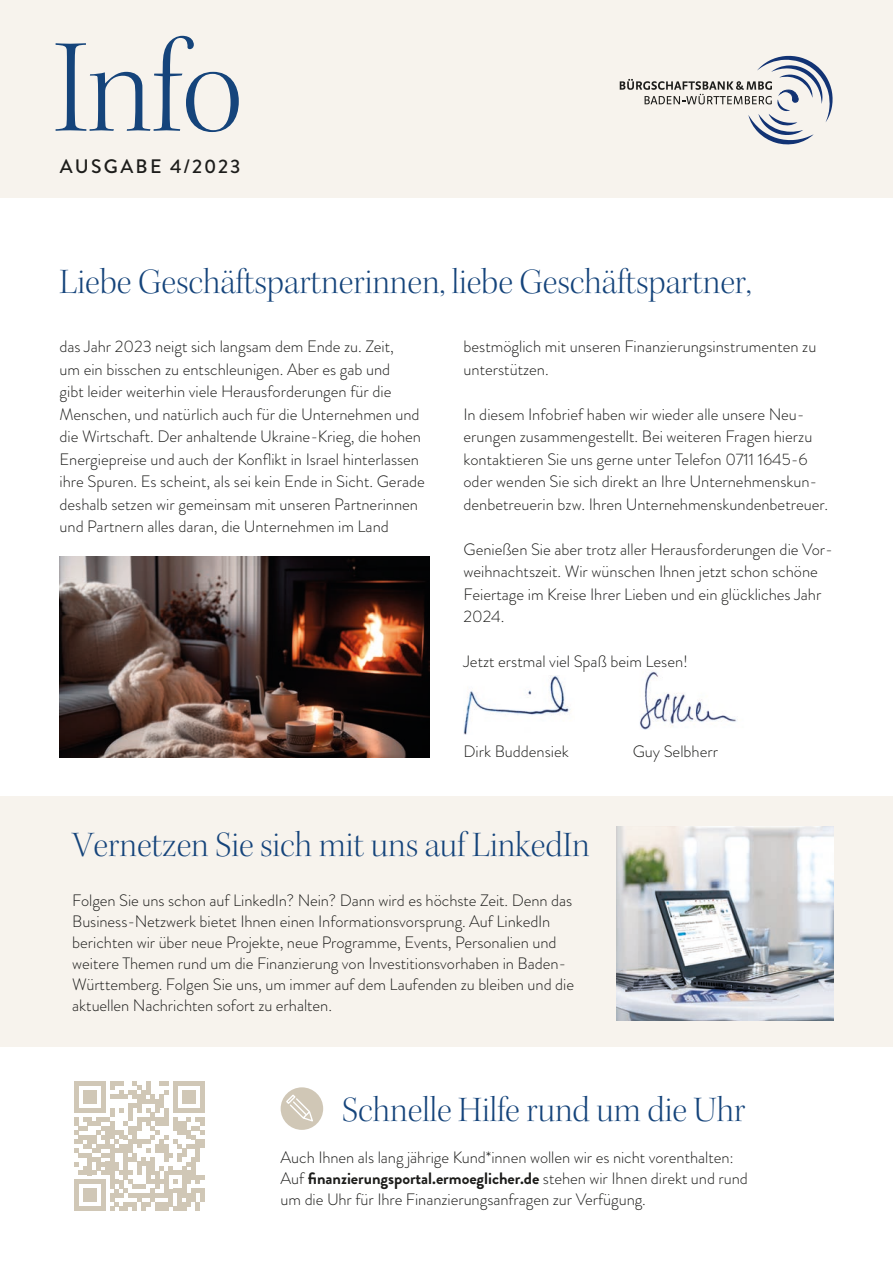
<style>
.page{position:relative;width:893px;height:1263px;background:#fff}
.page>*{position:absolute;margin:0;border:0;box-sizing:border-box;transform-origin:0 0}
.t1{font:135px "Kepler Std Light Disp";color:#15447b}
.t2{font:36px "Kepler Std Light Disp";color:#15447b}
.t3{font:500 19.5px "Brandon Grotesque";letter-spacing:.12em;color:#1d1d1b}
.t4{font:300 16.5px/22.5px "Brandon Grotesque";color:#1d1d1b}
.s1{font-weight:700}
</style>
<div class="page">
<div style="left:0;top:0;width:893px;height:198px;background:#f7f3ed"></div>
<img style="left:463px;top:675px;width:107px;height:60px">
<img style="left:639px;top:670px;width:98px;height:59px">
<svg style="left:620px;top:56px;width:213px;height:88px"></svg>
<div style="left:0;top:797px;width:893px;height:250px;background:#f7f3ed"></div>
<img style="left:617px;top:826px;width:216px;height:194px">
<div style="left:281px;top:1087px;width:42px;height:43px;background:#d0c7b6;border-radius:50%"></div>
<svg style="left:285px;top:1093px;width:28px;height:29px"></svg>
<svg style="left:74px;top:1081px;width:130px;height:130px"></svg>
<hr style="left:200px;top:1189px;width:4px;height:13px;background:#d0c7b6">
<img style="left:60px;top:556px;width:369px;height:202px">
<h1 class="t1" style="left:53px;top:13px;width:192px">Info</h1>
<p class="t3" style="left:60px;top:153px;width:182px">AUSGABE 4/2023</p>
<h2 class="t2" style="left:60px;top:262px;width:693px">Liebe Geschäftspartnerinnen, liebe Geschäftspartner,</h2>
<p class="t4" style="left:60px;top:335px;width:367px">das Jahr 2023 neigt sich langsam dem Ende zu. Zeit,<br>um ein bisschen zu entschleunigen. Aber es gab und<br>gibt leider weiterhin viele Herausforderungen für die Menschen, und natürlich auch für die Unternehmen und die Wirtschaft. Der anhaltende Ukraine-Krieg, die hohen Energiepreise und auch der Konflikt in Israel hinterlassen ihre Spuren. Es scheint, als sei kein Ende in Sicht. Gerade deshalb setzen wir gemeinsam mit unseren Partnerinnen und Partnern alles daran, die Unternehmen im Land</p>
<p class="t4" style="left:463px;top:335px;width:354px">bestmöglich mit unseren Finanzierungsinstrumenten zu unterstützen.</p>
<p class="t4" style="left:463px;top:403px;width:366px">In diesem Infobrief haben wir wieder alle unsere Neu&shy;erungen zusammengestellt. Bei weiteren Fragen hierzu kontaktieren Sie uns gerne unter Telefon 0711 1645-6 oder wenden Sie sich direkt an Ihre Unternehmenskun&shy;denbetreuerin bzw. Ihren Unternehmenskundenbetreuer.</p>
<p class="t4" style="left:463px;top:538px;width:371px">Genießen Sie aber trotz aller Herausforderungen die Vor&shy;weihnachtszeit. Wir wünschen Ihnen jetzt schon schöne Feiertage im Kreise Ihrer Lieben und ein glückliches Jahr 2024.</p>
<p class="t4" style="left:463px;top:650px;width:226px">Jetzt erstmal viel Spaß beim Lesen!</p>
<p class="t4" style="left:463px;top:740px;width:107px">Dirk Buddensiek</p>
<p class="t4" style="left:633px;top:740px;width:87px">Guy Selbherr</p>
<h2 class="t2" style="left:72px;top:825px;width:519px">Vernetzen Sie sich mit uns auf LinkedIn</h2>
<p class="t4" style="left:72px;top:890px;width:503px;line-height:21px">Folgen Sie uns schon auf LinkedIn? Nein? Dann wird es höchste Zeit. Denn das Business-Netzwerk bietet Ihnen einen Informationsvorsprung. Auf LinkedIn berichten wir über neue Projekte, neue Programme, Events, Personalien und weitere Themen rund um die Finanzierung von Investitionsvorhaben in Baden-Württemberg. Folgen Sie uns, um immer auf dem Laufenden zu bleiben und die aktuellen Nachrichten sofort zu erhalten.</p>
<h2 class="t2" style="left:342px;top:1090px;width:405px">Schnelle Hilfe rund um die Uhr</h2>
<p class="t4" style="left:281px;top:1147px;width:469px;line-height:21px">Auch Ihnen als lang jährige Kund*innen wollen wir es nicht vorenthalten:<br>Auf <span class="s1">finanzierungsportal.ermoeglicher.de</span> stehen wir Ihnen direkt und rund um die Uhr für Ihre Finanzierungsanfragen zur Verfügung.</p>
</div>
